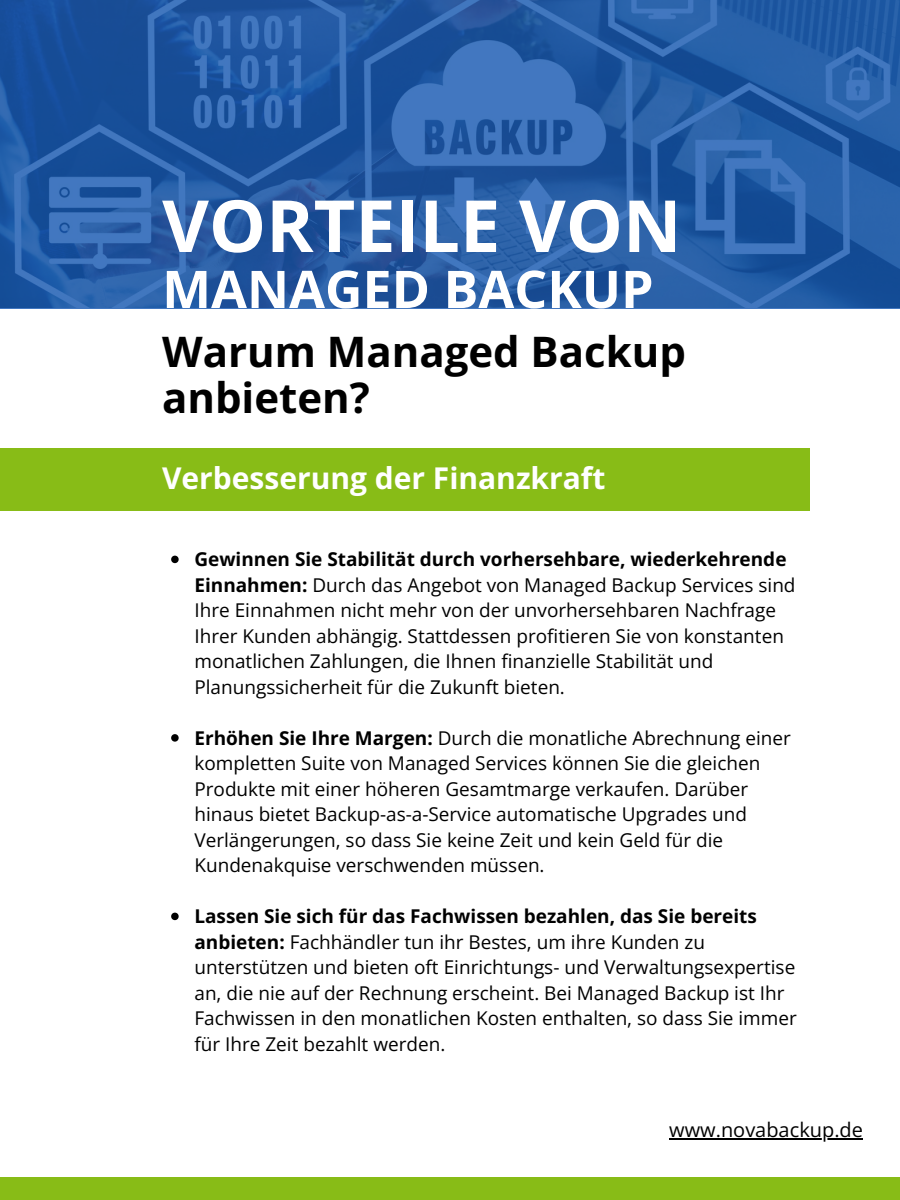
<style>
.page{position:relative;width:900px;height:1200px;background:#fff}
.page>*{position:absolute;margin:0;border:0;box-sizing:border-box;transform-origin:0 0}
.t1{font:700 72px "Open Sans";color:#fff}
.t2{font:700 52px "Open Sans";color:#fff}
.t3{font:700 42px/46.4px "Open Sans";color:#000}
.t4{font:700 30px "Open Sans";color:#fff}
.t5{font:20px "Open Sans";color:#000}
.t6{font:19px/25.6px "Open Sans";color:#000}
.s1{font-weight:700}
</style>
<div class="page">
<svg style="left:0;top:0;width:900px;height:308px;background:#265ca5"></svg>
<svg style="left:171px;top:556px;width:8px;height:7px"></svg>
<svg style="left:171px;top:734px;width:8px;height:8px"></svg>
<svg style="left:171px;top:913px;width:8px;height:7px"></svg>
<div style="left:0;top:1177px;width:900px;height:23px;background:#88bc17"></div>
<hr style="left:669px;top:1138px;width:194px;height:2px;background:#000">
<div style="left:0;top:448px;width:810px;height:63px;background:#88bc17"></div>
<h1 class="t1" style="left:162px;top:175px;width:521px">VORTEILE VON</h1>
<h2 class="t2" style="left:162px;top:252px;width:493px">MANAGED BACKUP</h2>
<h3 class="t3" style="left:162px;top:327px;width:525px">Warum Managed Backup anbieten?</h3>
<h3 class="t4" style="left:162px;top:457px;width:445px">Verbesserung der Finanzkraft</h3>
<p class="t6" style="left:194px;top:546px;width:603px"><span class="s1">Gewinnen Sie Stabilität durch vorhersehbare, wiederkehrende Einnahmen:</span> Durch das Angebot von Managed Backup Services sind Ihre Einnahmen nicht mehr von der unvorhersehbaren Nachfrage Ihrer Kunden abhängig. Stattdessen profitieren Sie von konstanten monatlichen Zahlungen, die Ihnen finanzielle Stabilität und Planungssicherheit für die Zukunft bieten.</p>
<p class="t6" style="left:194px;top:724px;width:598px"><span class="s1">Erhöhen Sie Ihre Margen:</span> Durch die monatliche Abrechnung einer kompletten Suite von Managed Services können Sie die gleichen Produkte mit einer höheren Gesamtmarge verkaufen. Darüber hinaus bietet Backup-as-a-Service automatische Upgrades und Verlängerungen, so dass Sie keine Zeit und kein Geld für die Kundenakquise verschwenden müssen.</p>
<p class="t6" style="left:194px;top:903px;width:604px"><span class="s1">Lassen Sie sich für das Fachwissen bezahlen, das Sie bereits anbieten:</span> Fachhändler tun ihr Bestes, um ihre Kunden zu unterstützen und bieten oft Einrichtungs- und Verwaltungsexpertise an, die nie auf der Rechnung erscheint. Bei Managed Backup ist Ihr Fachwissen in den monatlichen Kosten enthalten, so dass Sie immer für Ihre Zeit bezahlt werden.</p>
<p class="t5" style="left:669px;top:1115px;width:195px">www.novabackup.de</p>
</div>
